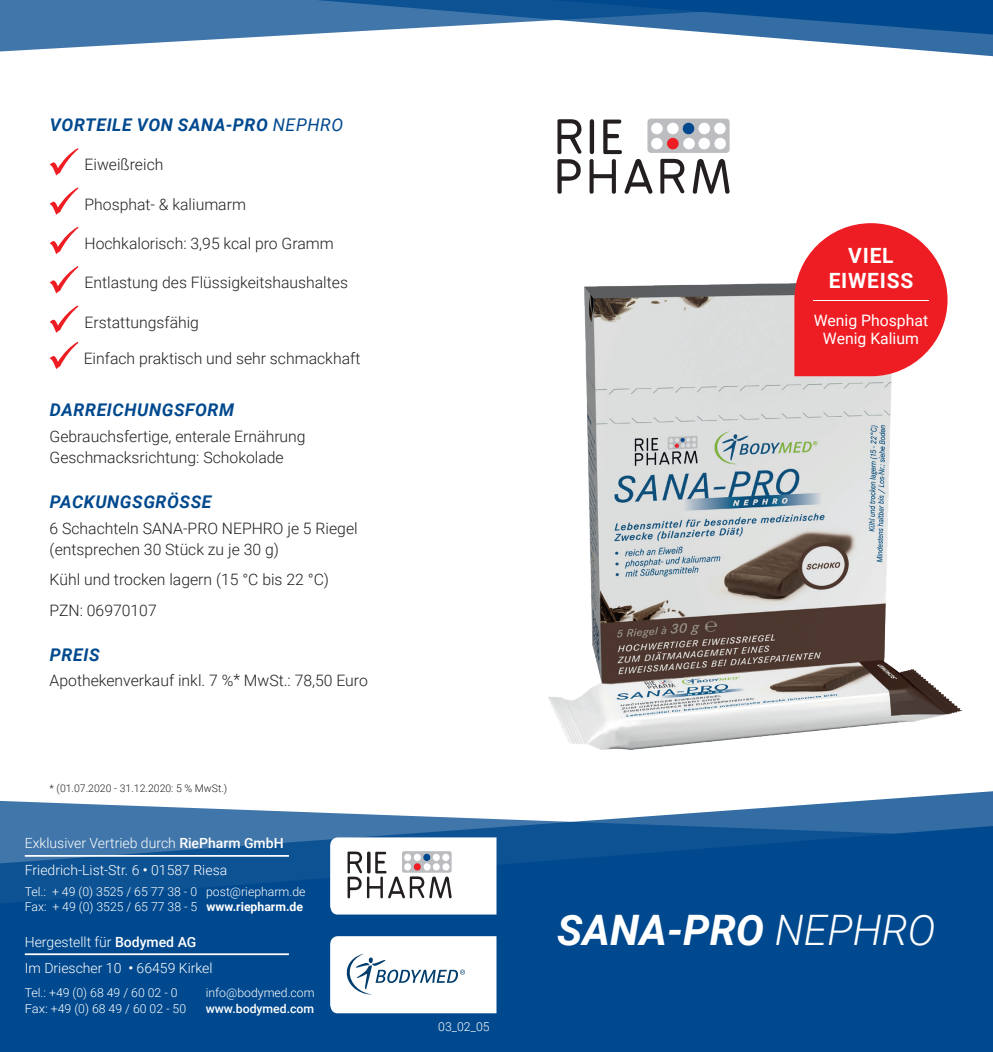
<style>
.page{position:relative;width:993px;height:1052px;background:#fff}
.page>*{position:absolute;margin:0;border:0;box-sizing:border-box;transform-origin:0 0}
.t1{font:italic 700 42px "Roboto";color:#fff}
.t2{font:700 21px/25.2px "Roboto";letter-spacing:.035em;color:#fff;text-align:center}
.t3{font:italic 700 17.5px "Roboto";letter-spacing:.035em;color:#01498e}
.t4{font:300 15.75px/21px "Roboto";color:#231f20}
.t5{font:15.75px/18.9px "Roboto";color:#fff;text-align:center}
.t6{font:300 14px/27.1px "Roboto";color:#fff}
.t7{font:300 12.25px/14.7px "Roboto";color:#fff}
.t8{font:500 12.25px "Roboto";color:#fff}
.t9{font:300 10.5px "Roboto";color:#231f20}
.s1{font-weight:400}
.s2{font-weight:500}
.s3{font-weight:700}
.s4{font-weight:300}
</style>
<div class="page">
<svg style="left:0;top:799px;width:992px;height:27px"></svg>
<svg style="left:0;top:826px;width:992px;height:226px;fill:#01498e"></svg>
<img style="left:548px;top:283px;width:413px;height:466px">
<svg style="left:557px;top:119px;width:24px;height:75px"></svg>
<svg style="left:589px;top:120px;width:63px;height:74px"></svg>
<svg style="left:660px;top:159px;width:24px;height:35px"></svg>
<svg style="left:692px;top:159px;width:37px;height:35px"></svg>
<div style="left:647px;top:119px;width:82px;height:34px;background:#bcbdc0;border-radius:3px"></div>
<div style="left:651px;top:123px;width:11px;height:11px;background:#fff;border-radius:50%"></div>
<div style="left:666px;top:123px;width:12px;height:11px;background:#fff;border-radius:50%"></div>
<div style="left:682px;top:123px;width:12px;height:11px;background:#01498e;border-radius:50%"></div>
<div style="left:698px;top:123px;width:11px;height:11px;background:#fff;border-radius:50%"></div>
<div style="left:714px;top:123px;width:11px;height:11px;background:#fff;border-radius:50%"></div>
<div style="left:651px;top:138px;width:11px;height:11px;background:#fff;border-radius:50%"></div>
<div style="left:666px;top:138px;width:12px;height:11px;background:#ee1d23;border-radius:50%"></div>
<div style="left:683px;top:138px;width:11px;height:11px;background:#fff;border-radius:50%"></div>
<div style="left:698px;top:138px;width:11px;height:11px;background:#fff;border-radius:50%"></div>
<div style="left:714px;top:138px;width:11px;height:11px;background:#fff;border-radius:50%"></div>
<svg style="left:50px;top:148px;width:28px;height:27px"></svg>
<svg style="left:50px;top:187px;width:28px;height:28px"></svg>
<svg style="left:50px;top:227px;width:28px;height:27px"></svg>
<svg style="left:50px;top:266px;width:28px;height:27px"></svg>
<svg style="left:50px;top:305px;width:28px;height:28px"></svg>
<svg style="left:50px;top:342px;width:28px;height:27px"></svg>
<svg style="left:794px;top:223px;width:153px;height:153px"></svg>
<hr style="left:813px;top:300px;width:115px;height:1px;background:#fff">
<svg style="left:330px;top:837px;width:166px;height:77px"></svg>
<svg style="left:402px;top:851px;width:49px;height:21px"></svg>
<div style="left:404px;top:853px;width:7px;height:8px;background:#fff;border-radius:50%"></div>
<div style="left:413px;top:853px;width:7px;height:8px;background:#fff;border-radius:50%"></div>
<div style="left:423px;top:853px;width:7px;height:8px;background:#01498e;border-radius:50%"></div>
<div style="left:432px;top:853px;width:7px;height:8px;background:#fff;border-radius:50%"></div>
<div style="left:442px;top:853px;width:7px;height:8px;background:#fff;border-radius:50%"></div>
<div style="left:404px;top:863px;width:7px;height:7px;background:#fff;border-radius:50%"></div>
<div style="left:413px;top:863px;width:7px;height:7px;background:#ee1d23;border-radius:50%"></div>
<div style="left:423px;top:863px;width:7px;height:7px;background:#fff;border-radius:50%"></div>
<div style="left:432px;top:863px;width:7px;height:7px;background:#fff;border-radius:50%"></div>
<div style="left:442px;top:863px;width:7px;height:7px;background:#fff;border-radius:50%"></div>
<hr style="left:25px;top:855px;width:264px;height:1px;background:#fff">
<hr style="left:25px;top:953px;width:264px;height:2px;background:#fff">
<svg style="left:330px;top:936px;width:166px;height:77px"></svg>
<svg style="left:0;top:0;width:992px;height:52px;fill:#4076aa"></svg>
<svg style="left:550px;top:0;width:442px;height:35px"></svg>
<p class="t3" style="left:50px;top:112px;width:294px">VORTEILE VON SANA-PRO <span class="s1">NEPHRO</span></p>
<p class="t4" style="left:84px;top:154px;width:80px">Eiweißreich</p>
<p class="t4" style="left:84px;top:193px;width:163px">Phosphat- &amp; kaliumarm</p>
<p class="t4" style="left:84px;top:232px;width:251px">Hochkalorisch: 3,95 kcal pro Gramm</p>
<p class="t4" style="left:84px;top:272px;width:265px">Entlastung des Flüssigkeitshaushaltes</p>
<p class="t4" style="left:84px;top:311px;width:116px">Erstattungsfähig</p>
<p class="t4" style="left:84px;top:347px;width:278px">Einfach praktisch und sehr schmackhaft</p>
<p class="t3" style="left:50px;top:398px;width:186px">DARREICHUNGSFORM</p>
<p class="t4" style="left:50px;top:426px;width:257px">Gebrauchsfertige, enterale Ernährung<br>Geschmacksrichtung: Schokolade</p>
<p class="t3" style="left:50px;top:489px;width:163px">PACKUNGSGRÖSSE</p>
<p class="t4" style="left:50px;top:517px;width:309px">6 Schachteln SANA-PRO NEPHRO je 5 Riegel (entsprechen 30 Stück zu je 30 g)</p>
<p class="t4" style="left:50px;top:564px;width:281px;line-height:31px">Kühl und trocken lagern (15 °C bis 22 °C)<br>PZN: 06970107</p>
<p class="t3" style="left:50px;top:642px;width:51px">PREIS</p>
<p class="t4" style="left:50px;top:670px;width:320px">Apothekenverkauf inkl. 7 %* MwSt.: 78,50 Euro</p>
<p class="t9" style="left:50px;top:780px;width:179px">* (01.07.2020 - 31.12.2020: 5 % MwSt.)</p>
<p class="t6" style="left:25px;top:829px;width:260px">Exklusiver Vertrieb durch <span class="s2">RiePharm GmbH<br></span>Friedrich-List-Str. 6 <span class="s2">•</span> 01587 Riesa</p>
<p class="t7" style="left:25px;top:884px;width:282px">Tel.: + 49 (0) 3525 / 65 77 38 - 0 post@riepharm.de<br>Fax: + 49 (0) 3525 / 65 77 38 - 5 <span class="s3">www.riepharm.de</span></p>
<p class="t6" style="left:25px;top:928px;width:189px;line-height:26.2px">Hergestellt für <span class="s2">Bodymed AG<br></span>Im Driescher 10 <span class="s2">•</span> 66459 Kirkel</p>
<p class="t7" style="left:25px;top:984px;width:163px;line-height:15.8px">Tel.: +49 (0) 68 49 / 60 02 - 0<br>Fax: +49 (0) 68 49 / 60 02 - 50</p>
<p class="t7" style="left:206px;top:985px;width:110px">info@bodymed.com</p>
<p class="t8" style="left:206px;top:1000px;width:110px">www.bodymed.com</p>
<h2 class="t2" style="left:828px;top:242px;width:86px">VIEL<br>EIWEISS</h2>
<p class="t5" style="left:813px;top:310px;width:116px">Wenig Phosphat<br>Wenig Kalium</p>
<p class="t7" style="left:438px;top:1018px;width:53px">03_02_05</p>
<h1 class="t1" style="left:557px;top:900px;width:379px">SANA-PRO <span class="s4">NEPHRO</span></h1>
</div>
